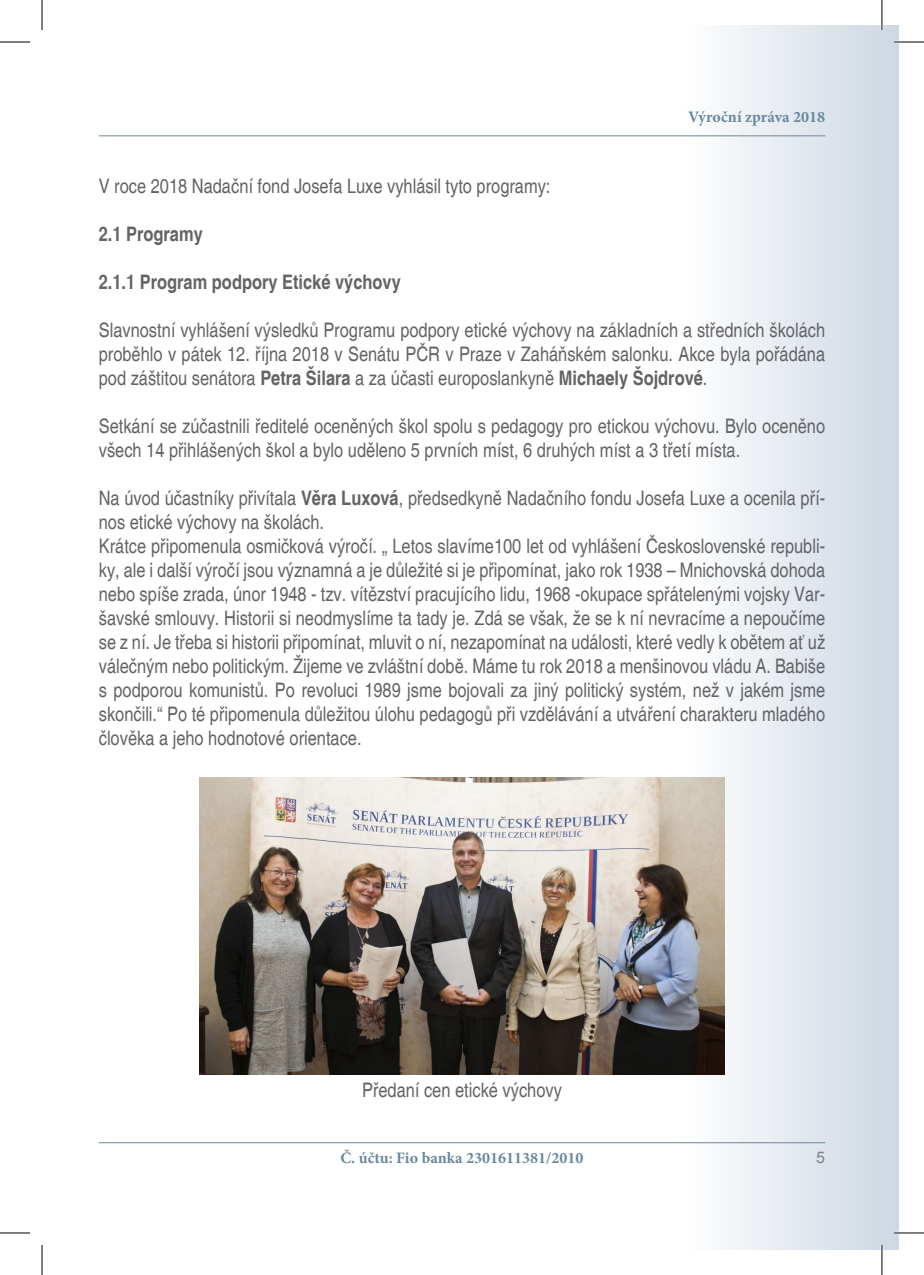
<style>
.page{position:relative;width:924px;height:1275px;background:#fff}
.page>*{position:absolute;margin:0;border:0;box-sizing:border-box;transform-origin:0 0}
.t1{font:condensed 20px/24px "Helvetica";color:#636366}
.t2{font:700 condensed 20px "Helvetica";color:#636366}
.t3{font:700 16px "Minion Pro";color:#67889d}
.t4{font:16px "Arial";color:#808285}
.s1{font-weight:700}
</style>
<div class="page">
<div style="left:683px;top:25px;width:215px;height:1225px;background:linear-gradient(to right,#fefefe,#cdd7e2)"></div>
<hr style="left:99px;top:135px;width:725px;height:1px;background:#67889d">
<hr style="left:99px;top:1142px;width:725px;height:1px;background:#67889d">
<img style="left:199px;top:778px;width:525px;height:296px">
<hr style="left:893px;top:41px;width:30px;height:2px;background:#fff">
<hr style="left:893px;top:1231px;width:30px;height:3px;background:#fff">
<hr style="left:880px;top:0;width:2px;height:30px;background:#fff">
<hr style="left:880px;top:1245px;width:2px;height:30px;background:#fff">
<hr style="left:0;top:42px;width:30px;height:1px;background:#000">
<hr style="left:893px;top:42px;width:30px;height:1px;background:#000">
<hr style="left:0;top:1232px;width:30px;height:1px;background:#000">
<hr style="left:893px;top:1232px;width:30px;height:1px;background:#000">
<hr style="left:42px;top:0;width:1px;height:30px;background:#000">
<hr style="left:42px;top:1245px;width:1px;height:30px;background:#000">
<hr style="left:881px;top:0;width:1px;height:30px;background:#000">
<hr style="left:881px;top:1245px;width:1px;height:30px;background:#000">
<p class="t3" style="left:687px;top:105px;width:138px">Výroční zpráva 2018</p>
<p class="t1" style="left:99px;top:174px;width:453px">V roce 2018 Nadační fond Josefa Luxe vyhlásil tyto programy:</p>
<p class="t2" style="left:99px;top:222px;width:105px">2.1 Programy</p>
<p class="t2" style="left:99px;top:270px;width:303px">2.1.1 Program podpory Etické výchovy</p>
<p class="t1" style="left:99px;top:318px;width:727px;text-align:justify">Slavnostní vyhlášení výsledků Programu podpory etické výchovy na základních a středních školách proběhlo v pátek 12. října 2018 v Senátu PČR v Praze v Zaháňském salonku. Akce byla pořádána pod záštitou senátora <span class="s1">Petra Šilara</span> a za účasti europoslankyně <span class="s1">Michaely Šojdrové</span>.</p>
<p class="t1" style="left:99px;top:414px;width:727px">Setkání se zúčastnili ředitelé oceněných škol spolu s pedagogy pro etickou výchovu. Bylo oceněno všech 14 přihlášených škol a bylo uděleno 5 prvních míst, 6 druhých míst a 3 třetí místa.</p>
<p class="t1" style="left:99px;top:486px;width:727px">Na úvod účastníky přivítala <span class="s1">Věra Luxová</span>, předsedkyně Nadačního fondu Josefa Luxe a ocenila pří&shy;nos etické výchovy na školách.<br>Krátce připomenula osmičková výročí. „ Letos slavíme100 let od vyhlášení Československé republi&shy;ky, ale i další výročí jsou významná a je důležité si je připomínat, jako rok 1938 – Mnichovská dohoda nebo spíše zrada, únor 1948 - tzv. vítězství pracujícího lidu, 1968 -okupace spřátelenými vojsky Var&shy;šavské smlouvy. Historii si neodmyslíme ta tady je. Zdá se však, že se k ní nevracíme a nepoučíme se z ní. Je třeba si historii připomínat, mluvit o ní, nezapomínat na události, které vedly k obětem ať už válečným nebo politickým. Žijeme ve zvláštní době. Máme tu rok 2018 a menšinovou vládu A. Babiše s podporou komunistů. Po revoluci 1989 jsme bojovali za jiný politický systém, než v jakém jsme skončili.“ Po té připomenula důležitou úlohu pedagogů při vzdělávání a utváření charakteru mladého člověka a jeho hodnotové orientace.</p>
<p class="t1" style="left:362px;top:1078px;width:201px">Předaní cen etické výchovy</p>
<p class="t3" style="left:340px;top:1147px;width:244px">Č. účtu: Fio banka 2301611381/2010</p>
<p class="t4" style="left:815px;top:1147px;width:10px">5</p>
</div>
